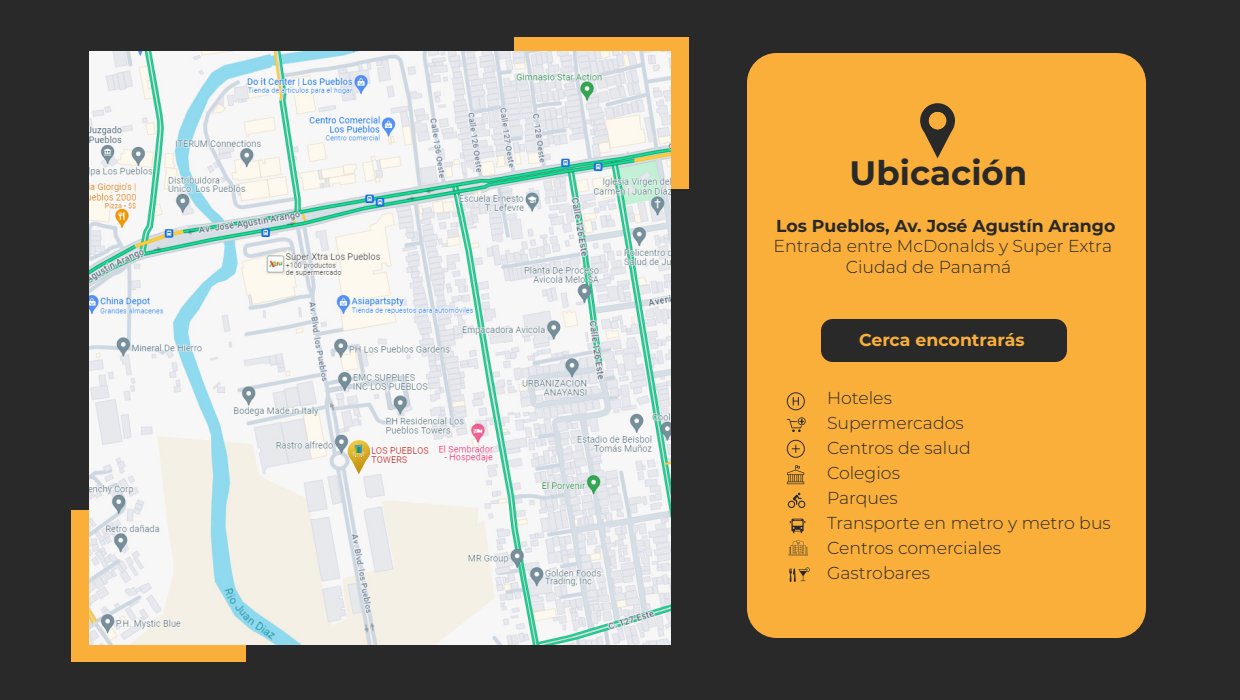
<style>
.page{position:relative;width:1240px;height:700px;background:#292929}
.page>*{position:absolute;margin:0;border:0;box-sizing:border-box;transform-origin:0 0}
.t1{font:700 33.9px "Montserrat";color:#292929}
.t2{font:300 17.3px/25px "Montserrat";color:#292929}
.t3{font:700 17.3px "Montserrat";color:#292929}
.t4{font:700 17.3px "Montserrat";color:#faaf3b}
</style>
<div class="page">
<div style="left:71px;top:510px;width:175px;height:152px;background:#faaf3b"></div>
<div style="left:514px;top:37px;width:175px;height:152px;background:#faaf3b"></div>
<img style="left:89px;top:51px;width:582px;height:594px">
<svg style="left:348px;top:440px;width:22px;height:22px"></svg>
<svg style="left:348px;top:445px;width:21px;height:29px"></svg>
<div style="left:747px;top:53px;width:399px;height:585px;background:#faaf3b;border-radius:30px"></div>
<div style="left:821px;top:319px;width:246px;height:43px;background:#292929;border-radius:12px"></div>
<svg style="left:920px;top:103px;width:35px;height:55px"></svg>
<svg style="left:793px;top:397px;width:6px;height:9px"></svg>
<div style="left:787px;top:392px;width:18px;height:18px;border:1px solid #292929;border-radius:50%"></div>
<svg style="left:787px;top:417px;width:19px;height:15px"></svg>
<svg style="left:792px;top:445px;width:8px;height:8px"></svg>
<div style="left:787px;top:440px;width:18px;height:18px;border:1px solid #292929;border-radius:50%"></div>
<svg style="left:787px;top:465px;width:17px;height:19px"></svg>
<svg style="left:788px;top:493px;width:17px;height:15px"></svg>
<svg style="left:790px;top:519px;width:15px;height:14px"></svg>
<svg style="left:789px;top:567px;width:21px;height:15px"></svg>
<svg style="left:789px;top:541px;width:19px;height:14px"></svg>
<h1 class="t1" style="left:850px;top:149px;width:179px">Ubicación</h1>
<p class="t3" style="left:776px;top:213px;width:341px">Los Pueblos, Av. José Agustín Arango</p>
<p class="t2" style="left:846px;top:235px;width:268px;line-height:20.4px;text-indent:-72px">Entrada entre McDonalds y Super Extra<br>Ciudad de Panamá</p>
<p class="t4" style="left:859px;top:327px;width:167px">Cerca encontrarás</p>
<p class="t2" style="left:827px;top:385px;width:285px">Hoteles<br>Supermercados<br>Centros de salud<br>Colegios<br>Parques<br>Transporte en metro y metro bus<br>Centros comerciales<br>Gastrobares</p>
</div>
